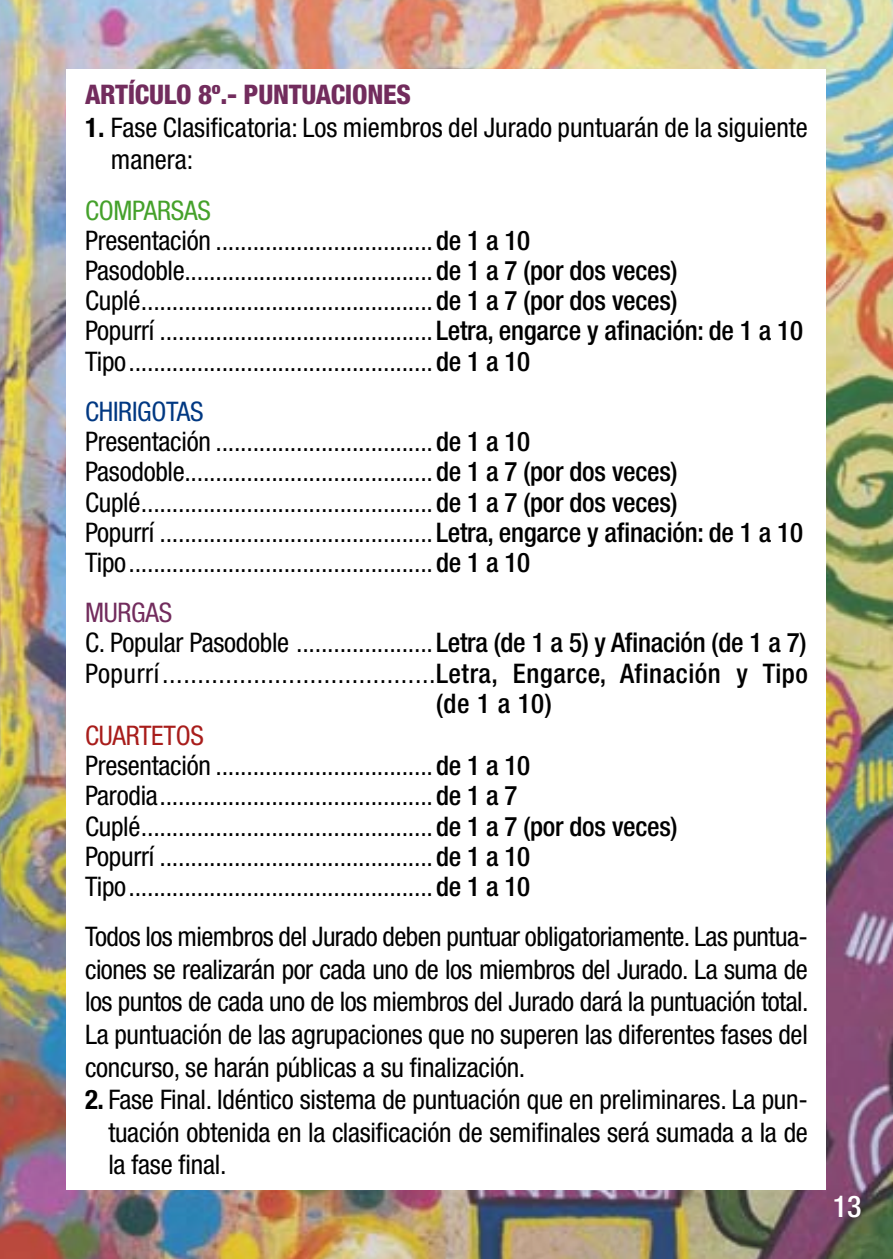
<style>
.page{position:relative;width:893px;height:1259px;background:#fff}
.page>*{position:absolute;margin:0;border:0;box-sizing:border-box;transform-origin:0 0}
.t1{font:500 condensed 30px "Helvetica Neue LT Std";color:#fff}
.t2{font:condensed 27px/30px "Helvetica Neue LT Std";letter-spacing:-.01em;color:#000}
.t3{font:condensed 27px "Helvetica Neue LT Std";letter-spacing:.02em;color:#000}
.t4{font:800 condensed 27px "Helvetica Neue LT Std";letter-spacing:-.01em;color:#722c5d}
.t5{font:500 condensed 27px "Helvetica Neue LT Std";color:#000}
.t6{font:condensed 27px "Helvetica Neue LT Std";letter-spacing:-.01em;color:#722c5d}
.s1{font-weight:700}
.s2{color:#45a12b}
.s3{font-weight:500}
.s4{color:#003882}
.s5{color:#a81d1b}
</style>
<div class="page">
<img style="left:0;top:0;width:893px;height:1259px">
<div style="left:67px;top:69px;width:759px;height:1120px;background:#fff"></div>
<p class="t4" style="left:85px;top:78px;width:327px">ARTÍCULO 8º.- PUNTUACIONES</p>
<p class="t2" style="left:111px;top:111px;width:698px;line-height:32.4px;text-indent:-26px"><span class="s1">1.</span> Fase Clasificatoria: Los miembros del Jurado puntuarán de la siguiente manera:</p>
<p class="t2" style="left:85px;top:195px;width:719px"><span class="s2">COMPARSAS<br></span>Presentación ...................................<span class="s3">de 1 a 10<br></span>Pasodoble........................................<span class="s3">de 1 a 7 (por dos veces)<br></span>Cuplé...............................................<span class="s3">de 1 a 7 (por dos veces)<br></span>Popurrí ............................................<span class="s3">Letra, engarce y afinación: de 1 a 10<br></span>Tipo.................................................<span class="s3">de 1 a 10</span></p>
<p class="t2" style="left:85px;top:396px;width:719px"><span class="s4">CHIRIGOTAS<br></span>Presentación ...................................<span class="s3">de 1 a 10<br></span>Pasodoble........................................<span class="s3">de 1 a 7 (por dos veces)<br></span>Cuplé...............................................<span class="s3">de 1 a 7 (por dos veces)<br></span>Popurrí ............................................<span class="s3">Letra, engarce y afinación: de 1 a 10<br></span>Tipo.................................................<span class="s3">de 1 a 10</span></p>
<p class="t6" style="left:85px;top:597px;width:89px">MURGAS</p>
<p class="t2" style="left:85px;top:628px;width:723px">C. Popular Pasodoble ......................<span class="s3">Letra (de 1 a 5) y Afinación (de 1 a 7)</span></p>
<p class="t3" style="left:85px;top:657px;width:724px">Popurrí.......................................<span class="s3">Letra, Engarce, Afinación y Tipo</span></p>
<p class="t5" style="left:436px;top:687px;width:117px">(de 1 a 10)</p>
<p class="t2" style="left:85px;top:720px;width:594px"><span class="s5">CUARTETOS<br></span>Presentación ...................................<span class="s3">de 1 a 10<br></span>Parodia............................................<span class="s3">de 1 a 7<br></span>Cuplé...............................................<span class="s3">de 1 a 7 (por dos veces)<br></span>Popurrí ............................................<span class="s3">de 1 a 10<br></span>Tipo.................................................<span class="s3">de 1 a 10</span></p>
<p class="t2" style="left:85px;top:920px;width:725px;line-height:32.4px;text-align:justify">Todos los miembros del Jurado deben puntuar obligatoriamente. Las puntua&shy;ciones se realizarán por cada uno de los miembros del Jurado. La suma de los puntos de cada uno de los miembros del Jurado dará la puntuación total.<br>La puntuación de las agrupaciones que no superen las diferentes fases del concurso, se harán públicas a su finalización.</p>
<p class="t2" style="left:108px;top:1083px;width:701px;line-height:32.4px;text-align:justify;text-indent:-23px"><span class="s1">2.</span> Fase Final. Idéntico sistema de puntuación que en preliminares. La pun&shy;tuación obtenida en la clasificación de semifinales será sumada a la de la fase final.</p>
<p class="t1" style="left:833px;top:1189px;width:30px">13</p>
</div>
